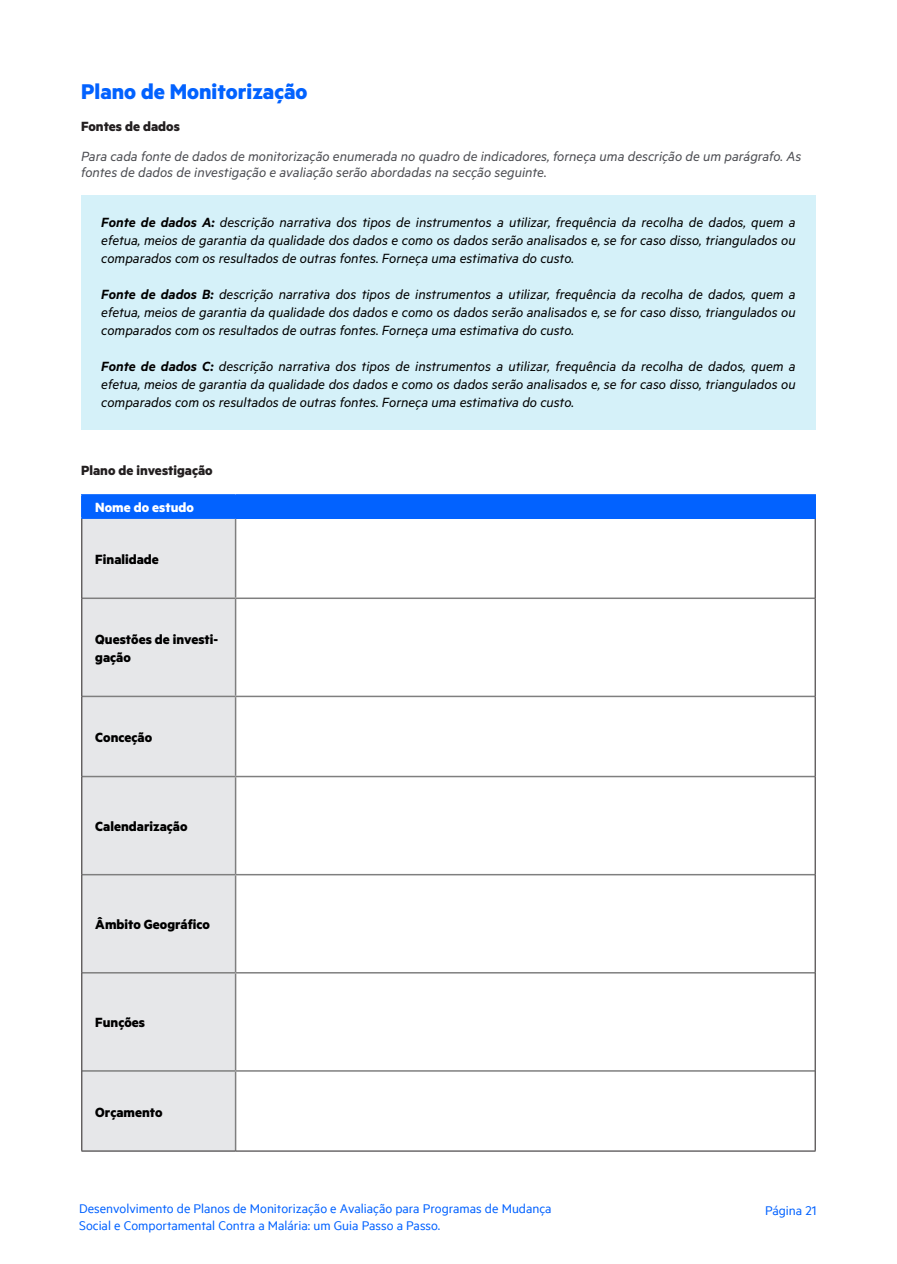
<style>
.page{position:relative;width:897px;height:1264px;background:#fff}
.page>*{position:absolute;margin:0;border:0;box-sizing:border-box;transform-origin:0 0}
.Header_2{font:700 24px "Metric";color:#0262ff}
.Base_with_bullets{font:italic 15px/18px "Metric";color:#000;text-align:justify}
.t1{font:italic 15px/16.5px "Metric";color:#4d4e53}
.Table_Content{font:700 15px/18px "Metric";color:#000}
.Figure_titles{font:700 15px "Metric";color:#231f20}
.Table_Content-2{font:700 15px "Metric";color:#fff}
.Base_text{font:14.25px/17.1px "Metric";color:#0262ff}
.s1{font-weight:600}
</style>
<div class="page">
<div style="left:81px;top:195px;width:734px;height:235px;background:#d5f1f9"></div>
<div style="left:82px;top:495px;width:733px;height:23px;background:#0262ff"></div>
<div style="left:82px;top:519px;width:153px;height:631px;background:#e6e7e9"></div>
<hr style="left:235px;top:519px;width:1px;height:78px;background:#7f7f7f">
<hr style="left:82px;top:597px;width:153px;height:2px;background:#7f7f7f">
<hr style="left:235px;top:597px;width:579px;height:2px;background:#7f7f7f">
<hr style="left:235px;top:599px;width:1px;height:96px;background:#7f7f7f">
<hr style="left:82px;top:695px;width:153px;height:2px;background:#7f7f7f">
<hr style="left:235px;top:695px;width:579px;height:2px;background:#7f7f7f">
<hr style="left:235px;top:697px;width:1px;height:79px;background:#7f7f7f">
<hr style="left:82px;top:776px;width:153px;height:1px;background:#7f7f7f">
<hr style="left:235px;top:776px;width:579px;height:1px;background:#7f7f7f">
<hr style="left:235px;top:777px;width:1px;height:97px;background:#7f7f7f">
<hr style="left:82px;top:874px;width:153px;height:1px;background:#7f7f7f">
<hr style="left:235px;top:874px;width:579px;height:1px;background:#7f7f7f">
<hr style="left:235px;top:875px;width:1px;height:97px;background:#7f7f7f">
<hr style="left:82px;top:972px;width:153px;height:1px;background:#7f7f7f">
<hr style="left:235px;top:972px;width:579px;height:1px;background:#7f7f7f">
<hr style="left:235px;top:973px;width:1px;height:97px;background:#7f7f7f">
<hr style="left:82px;top:1070px;width:153px;height:1px;background:#7f7f7f">
<hr style="left:235px;top:1070px;width:579px;height:1px;background:#7f7f7f">
<hr style="left:235px;top:1071px;width:1px;height:79px;background:#7f7f7f">
<hr style="left:81px;top:494px;width:154px;height:2px;background:#0262ff">
<svg style="left:81px;top:496px;width:1px;height:21px"></svg>
<hr style="left:235px;top:494px;width:580px;height:2px;background:#0262ff">
<hr style="left:81px;top:517px;width:154px;height:2px;background:#0262ff">
<hr style="left:235px;top:517px;width:580px;height:2px;background:#0262ff">
<hr style="left:81px;top:519px;width:1px;height:79px;background:#231f20">
<hr style="left:814px;top:519px;width:1px;height:79px;background:#231f20">
<hr style="left:81px;top:598px;width:1px;height:98px;background:#231f20">
<hr style="left:814px;top:598px;width:1px;height:98px;background:#231f20">
<hr style="left:81px;top:696px;width:1px;height:80px;background:#231f20">
<hr style="left:814px;top:696px;width:1px;height:80px;background:#231f20">
<hr style="left:81px;top:776px;width:1px;height:98px;background:#231f20">
<hr style="left:814px;top:776px;width:1px;height:98px;background:#231f20">
<hr style="left:81px;top:874px;width:1px;height:98px;background:#231f20">
<hr style="left:814px;top:874px;width:1px;height:98px;background:#231f20">
<hr style="left:81px;top:972px;width:1px;height:99px;background:#231f20">
<hr style="left:814px;top:972px;width:1px;height:99px;background:#231f20">
<hr style="left:81px;top:1071px;width:1px;height:79px;background:#231f20">
<hr style="left:814px;top:1071px;width:1px;height:79px;background:#231f20">
<hr style="left:81px;top:1150px;width:154px;height:1px;background:#231f20">
<hr style="left:235px;top:1150px;width:580px;height:1px;background:#231f20">
<p class="Header_2" style="left:81px;top:77px;width:228px">Plano de Monitorização</p>
<p class="Figure_titles" style="left:81px;top:117px;width:100px">Fontes de dados</p>
<p class="t1" style="left:81px;top:147px;width:721px">Para cada fonte de dados de monitorização enumerada no quadro de indicadores, forneça uma descrição de um parágrafo. As fontes de dados de investigação e avaliação serão abordadas na secção seguinte.</p>
<p class="Base_with_bullets" style="left:101px;top:212px;width:695px"><span class="s1">Fonte de dados A:</span> descrição narrativa dos tipos de instrumentos a utilizar, frequência da recolha de dados, quem a efetua, meios de garantia da qualidade dos dados e como os dados serão analisados e, se for caso disso, triangulados ou comparados com os resultados de outras fontes. Forneça uma estimativa do custo.</p>
<p class="Base_with_bullets" style="left:101px;top:284px;width:695px"><span class="s1">Fonte de dados B:</span> descrição narrativa dos tipos de instrumentos a utilizar, frequência da recolha de dados, quem a efetua, meios de garantia da qualidade dos dados e como os dados serão analisados e, se for caso disso, triangulados ou comparados com os resultados de outras fontes. Forneça uma estimativa do custo.</p>
<p class="Base_with_bullets" style="left:101px;top:356px;width:695px"><span class="s1">Fonte de dados C:</span> descrição narrativa dos tipos de instrumentos a utilizar, frequência da recolha de dados, quem a efetua, meios de garantia da qualidade dos dados e como os dados serão analisados e, se for caso disso, triangulados ou comparados com os resultados de outras fontes. Forneça uma estimativa do custo.</p>
<p class="Figure_titles" style="left:81px;top:461px;width:133px">Plano de investigação</p>
<p class="Table_Content-2" style="left:95px;top:498px;width:100px">Nome do estudo</p>
<p class="Table_Content" style="left:95px;top:550px;width:65px">Finalidade</p>
<p class="Table_Content" style="left:95px;top:630px;width:124px">Questões de investi&shy;gação</p>
<p class="Table_Content" style="left:95px;top:728px;width:58px">Conceção</p>
<p class="Table_Content" style="left:95px;top:817px;width:94px">Calendarização</p>
<p class="Table_Content" style="left:95px;top:915px;width:116px">Âmbito Geográfico</p>
<p class="Table_Content" style="left:95px;top:1013px;width:51px">Funções</p>
<p class="Table_Content" style="left:95px;top:1102px;width:69px">Orçamento</p>
<p class="Base_text" style="left:79px;top:1199px;width:474px">Desenvolvimento de Planos de Monitorização e Avaliação para Programas de Mudança<br>Social e Comportamental Contra a Malária: um Guia Passo a Passo.</p>
<p class="Base_text" style="left:765px;top:1201px;width:53px">Página 21</p>
</div>
